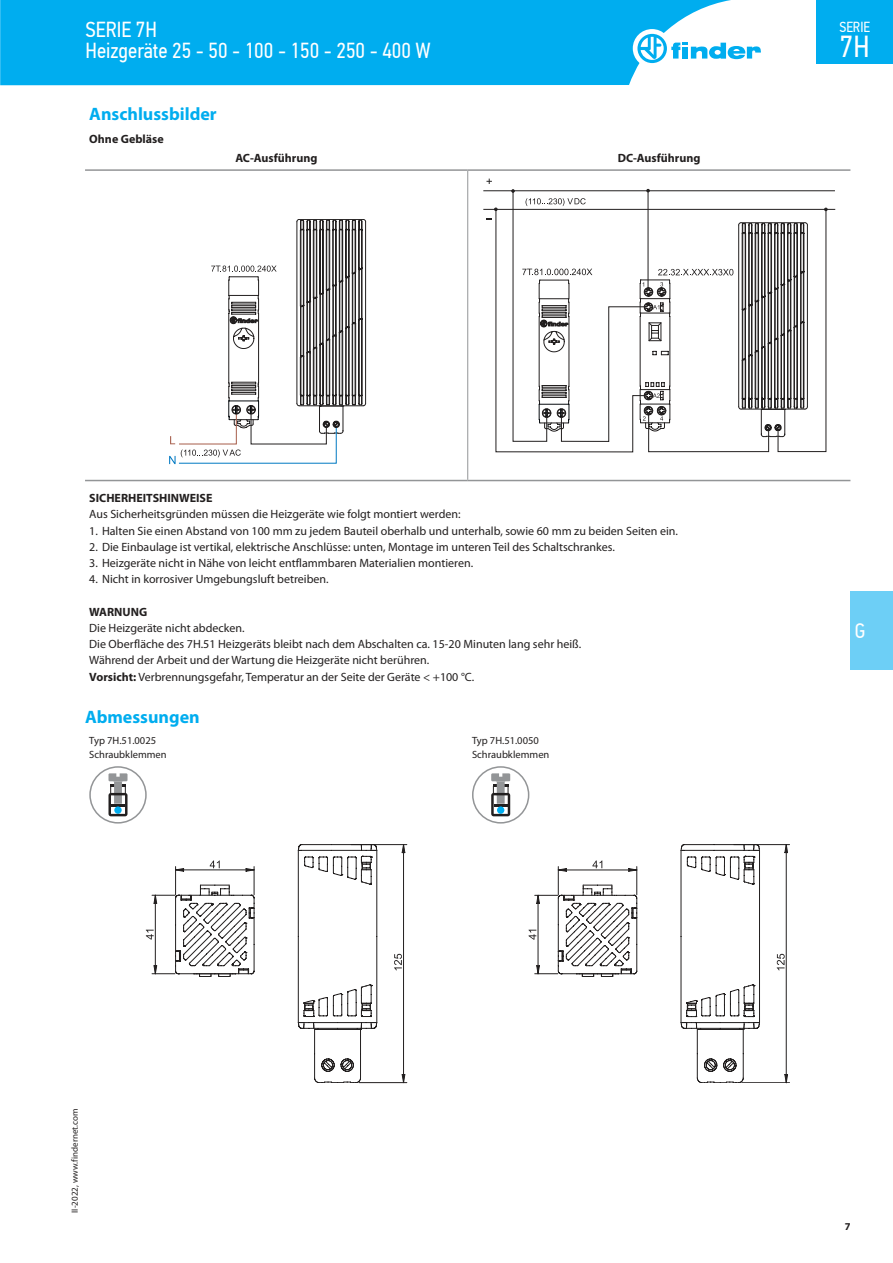
<style>
.page{position:relative;width:893px;height:1263px;background:#fff}
.page>*{position:absolute;margin:0;border:0;box-sizing:border-box;transform-origin:0 0}
.t1{font:30.3px "PF Din Text Cond Pro";color:#fff}
.t2{font:21.75px/21px "PF Din Text Cond Pro";color:#fff}
.t3{font:21px "PF Din Text Cond Pro";color:#fff}
.t4{font:700 18px "Myriad Pro";color:#00adef}
.t5{font:14.55px "PF Din Text Cond Pro";color:#fff}
.t6{font:12px/16.2px "Myriad Pro";color:#221f1f}
.t7{font:700 12px "Myriad Pro";color:#221f1f}
.t8{font:10.5px/14.2px "Myriad Pro";color:#221f1f}
.t9{font:700 10.5px "Myriad Pro";color:#221f1f}
.t10{font:9px "Myriad Pro";color:#221f1f}
.s1{font-weight:700}
</style>
<div class="page">
<div style="left:850px;top:591px;width:43px;height:79px;background:#6dcff6"></div>
<div style="left:0;top:0;width:731px;height:85px;background:#00adef"></div>
<div style="left:633px;top:29px;width:38px;height:39px;background:#fff;border-radius:50%"></div>
<svg style="left:637px;top:34px;width:124px;height:29px"></svg>
<div style="left:816px;top:0;width:77px;height:64px;background:#00adef"></div>
<hr style="left:85px;top:480px;width:383px;height:1px;background:#939597">
<hr style="left:468px;top:480px;width:382px;height:1px;background:#939597">
<hr style="left:85px;top:169px;width:383px;height:2px;background:#939597">
<hr style="left:468px;top:169px;width:382px;height:2px;background:#939597">
<hr style="left:467px;top:171px;width:1px;height:309px;background:#939597">
<svg style="left:169px;top:219px;width:197px;height:245px"></svg>
<hr style="left:483px;top:190px;width:352px;height:1px;background:#221f1f">
<hr style="left:483px;top:209px;width:352px;height:1px;background:#221f1f">
<svg style="left:486px;top:179px;width:341px;height:273px"></svg>
<div style="left:89px;top:766px;width:58px;height:57px;border:2px solid #939597;border-radius:50%"></div>
<svg style="left:108px;top:773px;width:20px;height:43px"></svg>
<div style="left:472px;top:766px;width:57px;height:57px;border:2px solid #939597;border-radius:50%"></div>
<svg style="left:491px;top:773px;width:19px;height:43px"></svg>
<hr style="left:351px;top:844px;width:56px;height:1px;background:#221f1f">
<hr style="left:359px;top:1082px;width:48px;height:1px;background:#221f1f">
<svg style="left:394px;top:954px;width:8px;height:16px"></svg>
<svg style="left:402px;top:844px;width:3px;height:9px"></svg>
<svg style="left:402px;top:1074px;width:3px;height:9px"></svg>
<hr style="left:403px;top:845px;width:1px;height:237px;background:#221f1f">
<svg style="left:146px;top:844px;width:231px;height:239px"></svg>
<hr style="left:176px;top:870px;width:78px;height:1px;background:#221f1f">
<hr style="left:734px;top:844px;width:56px;height:1px;background:#221f1f">
<hr style="left:742px;top:1082px;width:48px;height:1px;background:#221f1f">
<svg style="left:777px;top:954px;width:8px;height:16px"></svg>
<svg style="left:785px;top:844px;width:3px;height:9px"></svg>
<svg style="left:785px;top:1074px;width:3px;height:9px"></svg>
<hr style="left:786px;top:845px;width:1px;height:238px;background:#221f1f">
<svg style="left:529px;top:844px;width:231px;height:239px"></svg>
<hr style="left:558px;top:870px;width:79px;height:1px;background:#221f1f">
<h2 class="t2" style="left:85px;top:21px;width:347px">SERIE 7H<br>Heizgeräte 25 - 50 - 100 - 150 - 250 - 400 W</h2>
<h3 class="t4" style="left:89px;top:107px;width:129px">Anschlussbilder</h3>
<p class="t7" style="left:89px;top:134px;width:76px">Ohne Gebläse</p>
<p class="t7" style="left:235px;top:153px;width:84px">AC-Ausführung</p>
<p class="t7" style="left:618px;top:153px;width:84px">DC-Ausführung</p>
<p class="t7" style="left:89px;top:494px;width:125px">SICHERHEITSHINWEISE</p>
<p class="t6" style="left:89px;top:507px;width:373px">Aus Sicherheitsgründen müssen die Heizgeräte wie folgt montiert werden:</p>
<p class="t6" style="left:89px;top:523px;width:590px">1. Halten Sie einen Abstand von 100 mm zu jedem Bauteil oberhalb und unterhalb, sowie 60 mm zu beiden Seiten ein.</p>
<p class="t6" style="left:89px;top:539px;width:527px">2. Die Einbaulage ist vertikal, elektrische Anschlüsse: unten, Montage im unteren Teil des Schaltschrankes.</p>
<p class="t6" style="left:89px;top:555px;width:385px">3. Heizgeräte nicht in Nähe von leicht entflammbaren Materialien montieren.</p>
<p class="t6" style="left:89px;top:572px;width:241px">4. Nicht in korrosiver Umgebungsluft betreiben.</p>
<p class="t7" style="left:89px;top:607px;width:59px">WARNUNG</p>
<p class="t6" style="left:89px;top:620px;width:493px">Die Heizgeräte nicht abdecken.<br>Die Oberfläche des 7H.51 Heizgeräts bleibt nach dem Abschalten ca. 15-20 Minuten lang sehr heiß.<br>Während der Arbeit und der Wartung die Heizgeräte nicht berühren.<br><span class="s1">Vorsicht:</span> Verbrennungsgefahr, Temperatur an der Seite der Geräte &lt; +100 °C.</p>
<h3 class="t4" style="left:85px;top:710px;width:116px">Abmessungen</h3>
<p class="t8" style="left:89px;top:733px;width:79px">Typ 7H.51.0025<br>Schraubklemmen</p>
<p class="t8" style="left:472px;top:733px;width:79px">Typ 7H.51.0050<br>Schraubklemmen</p>
<p class="t5" style="left:839px;top:22px;width:32px">SERIE</p>
<h1 class="t1" style="left:840px;top:35px;width:31px">7H</h1>
<h3 class="t3" style="left:855px;top:624px;width:12px">G</h3>
<p class="t10" style="left:71px;top:1213px;width:105px;rotate:-90deg">II-2022, www.findernet.com</p>
<p class="t9" style="left:845px;top:1222px;width:7px">7</p>
</div>
